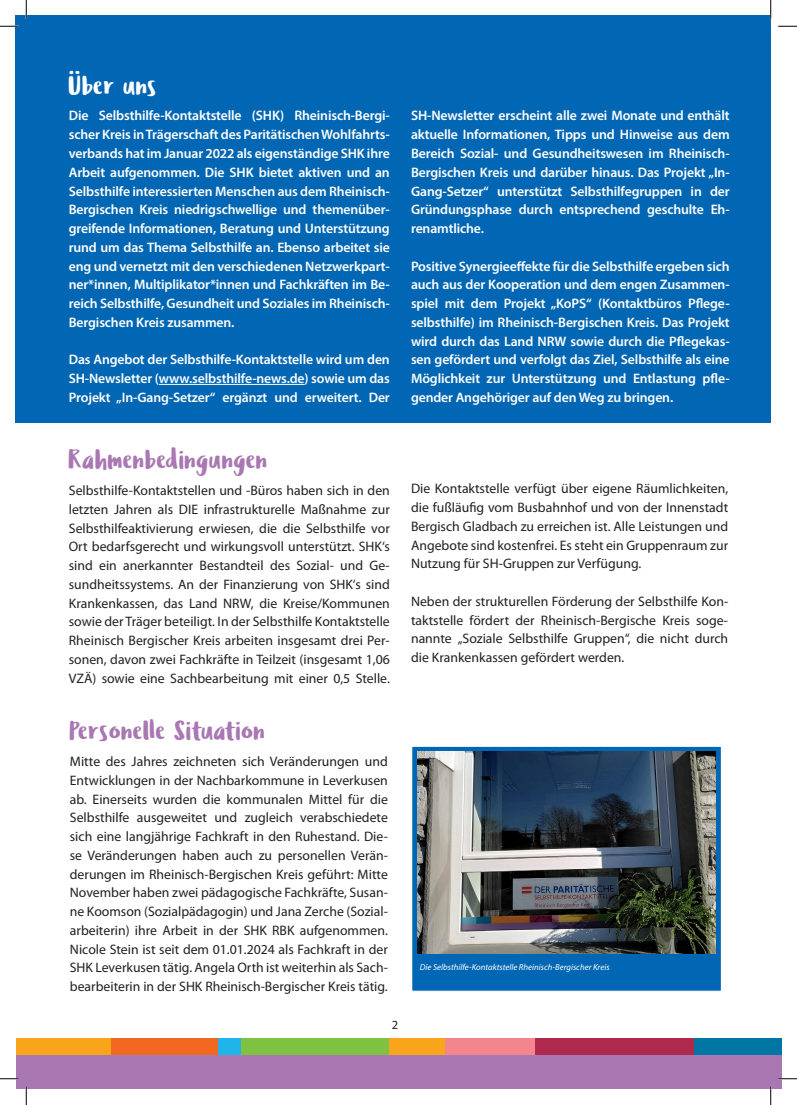
<style>
.page{position:relative;width:797px;height:1105px;background:#fff}
.page>*{position:absolute;margin:0;border:0;box-sizing:border-box;transform-origin:0 0}
.t1{font:27.5px "Ludicrous";letter-spacing:.01em;color:#a978b3}
.t2{font:27.5px "Ludicrous";letter-spacing:.01em;color:#fff}
.t3{font:13.75px/18.8px "Myriad Pro";color:#231f20;text-align:justify}
.t4{font:600 13.75px/18.8px "Myriad Pro";letter-spacing:-.01em;color:#fff;text-align:justify}
.t5{font:12.5px "Myriad Pro";color:#231f20}
.t6{font:italic 8.75px "Myriad Pro";color:#fff}
</style>
<div class="page">
<div style="left:16px;top:16px;width:754px;height:407px;background:#0166b3"></div>
<hr style="left:159px;top:384px;width:145px;height:1px;background:#fff">
<div style="left:16px;top:1049px;width:765px;height:40px;background:#a978b3"></div>
<div style="left:16px;top:1038px;width:95px;height:17px;background:#f9a51b"></div>
<div style="left:111px;top:1038px;width:107px;height:17px;background:#f36821"></div>
<div style="left:218px;top:1038px;width:23px;height:17px;background:#1fb5ea"></div>
<div style="left:241px;top:1038px;width:148px;height:17px;background:#7fc241"></div>
<div style="left:444px;top:1038px;width:91px;height:17px;background:#f3858d"></div>
<div style="left:534px;top:1038px;width:160px;height:17px;background:#ae294b"></div>
<div style="left:694px;top:1038px;width:87px;height:17px;background:#0076a5"></div>
<div style="left:389px;top:1038px;width:55px;height:17px;background:#f9a51b"></div>
<div style="left:411px;top:746px;width:310px;height:245px;background:#0166b3"></div>
<div style="left:411px;top:746px;width:311px;height:246px;border:1px solid #fff"></div>
<img style="left:417px;top:751px;width:299px;height:203px">
<svg style="left:0;top:25px;width:19px;height:2px"></svg>
<svg style="left:778px;top:25px;width:19px;height:2px"></svg>
<svg style="left:0;top:1078px;width:19px;height:1px"></svg>
<svg style="left:778px;top:1078px;width:19px;height:1px"></svg>
<svg style="left:25px;top:0;width:2px;height:19px"></svg>
<svg style="left:25px;top:1086px;width:2px;height:19px"></svg>
<svg style="left:770px;top:0;width:1px;height:19px"></svg>
<svg style="left:770px;top:1086px;width:1px;height:19px"></svg>
<h1 class="t2" style="left:69px;top:66px;width:89px">Über uns</h1>
<p class="t4" style="left:69px;top:106px;width:322px">Die Selbsthilfe-Kontaktstelle (SHK) Rheinisch-Bergi&shy;scher Kreis in Trägerschaft des Paritätischen Wohlfahrts&shy;verbands hat im Januar 2022 als eigenständige SHK ihre Arbeit aufgenommen. Die SHK bietet aktiven und an Selbsthilfe interessierten Menschen aus dem Rheinisch-Bergischen Kreis niedrigschwellige und themenüber&shy;greifende Informationen, Beratung und Unterstützung rund um das Thema Selbsthilfe an. Ebenso arbeitet sie eng und vernetzt mit den verschiedenen Netzwerkpart&shy;ner*innen, Multiplikator*innen und Fachkräften im Be&shy;reich Selbsthilfe, Gesundheit und Soziales im Rheinisch-Bergischen Kreis zusammen.</p>
<p class="t4" style="left:69px;top:350px;width:322px">Das Angebot der Selbsthilfe-Kontaktstelle wird um den SH-Newsletter (www.selbsthilfe-news.de) sowie um das Projekt „In-Gang-Setzer“ ergänzt und erweitert. Der</p>
<p class="t4" style="left:411px;top:106px;width:320px">SH-Newsletter erscheint alle zwei Monate und enthält aktuelle Informationen, Tipps und Hinweise aus dem Bereich Sozial- und Gesundheitswesen im Rheinisch-Bergischen Kreis und darüber hinaus. Das Projekt „In-Gang-Setzer“ unterstützt Selbsthilfegruppen in der Gründungsphase durch entsprechend geschulte Eh&shy;renamtliche.</p>
<p class="t4" style="left:411px;top:256px;width:320px">Positive Synergieeffekte für die Selbsthilfe ergeben sich auch aus der Kooperation und dem engen Zusammen&shy;spiel mit dem Projekt „KoPS“ (Kontaktbüros Pflege&shy;selbsthilfe) im Rheinisch-Bergischen Kreis. Das Projekt wird durch das Land NRW sowie durch die Pflegekas&shy;sen gefördert und verfolgt das Ziel, Selbsthilfe als eine Möglichkeit zur Unterstützung und Entlastung pfle&shy;gender Angehöriger auf den Weg zu bringen.</p>
<h1 class="t1" style="left:69px;top:441px;width:200px">Rahmenbedingungen</h1>
<p class="t3" style="left:69px;top:481px;width:322px">Selbsthilfe-Kontaktstellen und -Büros haben sich in den letzten Jahren als DIE infrastrukturelle Maßnahme zur Selbsthilfeaktivierung erwiesen, die die Selbsthilfe vor Ort bedarfsgerecht und wirkungsvoll unterstützt. SHK‘s sind ein anerkannter Bestandteil des Sozial- und Ge&shy;sundheitssystems. An der Finanzierung von SHK‘s sind Krankenkassen, das Land NRW, die Kreise/Kommunen sowie der Träger beteiligt. In der Selbsthilfe Kontaktstelle Rheinisch Bergischer Kreis arbeiten insgesamt drei Per&shy;sonen, davon zwei Fachkräfte in Teilzeit (insgesamt 1,06<br>VZÄ) sowie eine Sachbearbeitung mit einer 0,5 Stelle.</p>
<h1 class="t1" style="left:70px;top:712px;width:197px">Personelle Situation</h1>
<p class="t3" style="left:70px;top:752px;width:319px">Mitte des Jahres zeichneten sich Veränderungen und Entwicklungen in der Nachbarkommune in Leverkusen ab. Einerseits wurden die kommunalen Mittel für die Selbsthilfe ausgeweitet und zugleich verabschiedete sich eine langjährige Fachkraft in den Ruhestand. Die&shy;se Veränderungen haben auch zu personellen Verän&shy;derungen im Rheinisch-Bergischen Kreis geführt: Mitte November haben zwei pädagogische Fachkräfte, Susan&shy;ne Koomson (Sozialpädagogin) und Jana Zerche (Sozial&shy;arbeiterin) ihre Arbeit in der SHK RBK aufgenommen.<br>Nicole Stein ist seit dem 01.01.2024 als Fachkraft in der SHK Leverkusen tätig. Angela Orth ist weiterhin als Sach&shy;bearbeiterin in der SHK Rheinisch-Bergischer Kreis tätig.</p>
<p class="t5" style="left:392px;top:1017px;width:8px">2</p>
<p class="t3" style="left:411px;top:479px;width:319px">Die Kontaktstelle verfügt über eigene Räumlichkeiten, die fußläufig vom Busbahnhof und von der Innenstadt Bergisch Gladbach zu erreichen ist. Alle Leistungen und Angebote sind kostenfrei. Es steht ein Gruppenraum zur Nutzung für SH-Gruppen zur Verfügung.</p>
<p class="t3" style="left:411px;top:592px;width:319px">Neben der strukturellen Förderung der Selbsthilfe Kon&shy;taktstelle fördert der Rheinisch-Bergische Kreis soge&shy;nannte „Soziale Selbsthilfe Gruppen“, die nicht durch die Krankenkassen gefördert werden.</p>
<p class="t6" style="left:420px;top:962px;width:191px">Die Selbsthilfe-Kontaktstelle Rheinisch-Bergischer Kreis</p>
</div>
